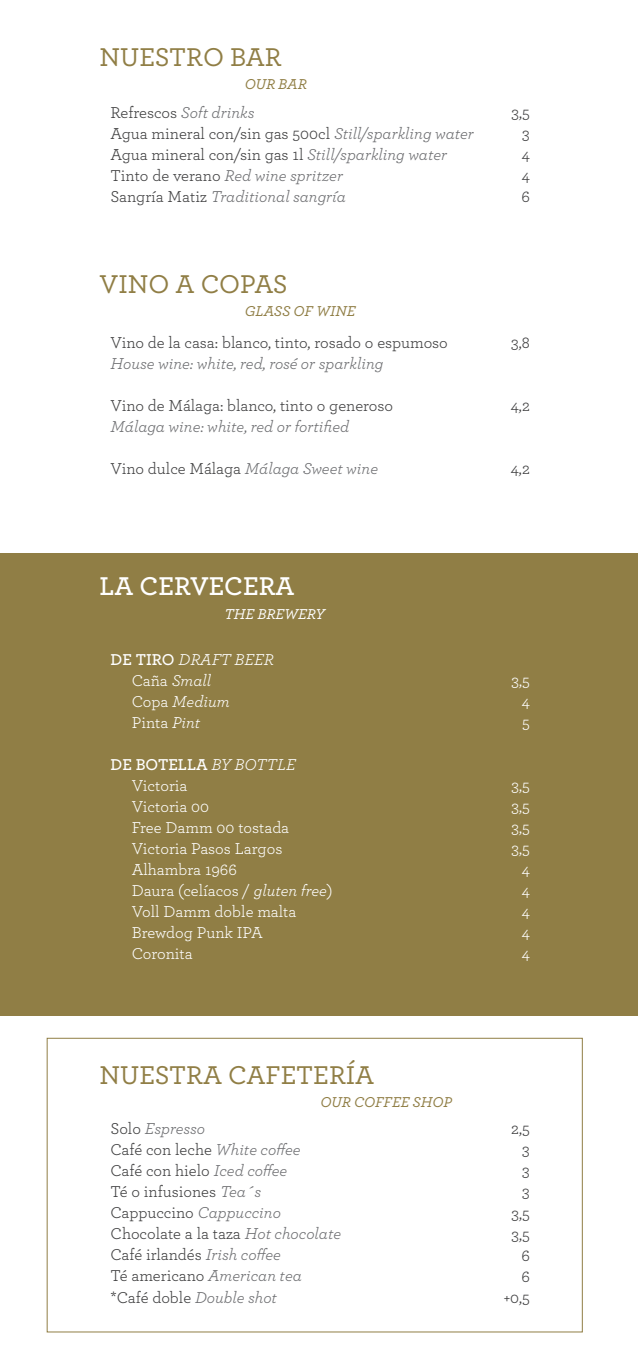
<style>
.page{position:relative;width:638px;height:1361px;background:#fff}
.page>*{position:absolute;margin:0;border:0;box-sizing:border-box;transform-origin:0 0}
.t1{font:500 27px "Archer";color:#907e45}
.t2{font:600 27px "Archer";color:#fff}
.t3{font:16.5px/21px "Archer";color:#3e3e3f}
.t4{font:16.5px/21px "Archer";color:#fff}
.t5{font:italic 16.5px "Archer";color:#6c6d70}
.t6{font:italic 16.5px/21px "Archer";color:#fff}
.t7{font:italic 500 15px "Archer";color:#907e45}
.t8{font:italic 500 15px "Archer";color:#fff}
.s1{font-style:italic;color:#6c6d70}
.s2{font-weight:600;font-style:normal}
.s3{font-style:normal}
.s4{font-weight:600}
.s5{font-style:italic}
</style>
<div class="page">
<div style="left:0;top:553px;width:638px;height:462px;background:#907e45"></div>
<div style="left:47px;top:1038px;width:536px;height:294px;border:1px solid #907e45"></div>
<h1 class="t1" style="left:100px;top:38px;width:184px">NUESTRO BAR</h1>
<p class="t7" style="left:245px;top:73px;width:63px">OUR BAR</p>
<p class="t3" style="left:110px;top:101px;width:365px">Refrescos <span class="s1">Soft drinks<br></span>Agua mineral con/sin gas 500cl <span class="s1">Still/sparkling water </span>Agua mineral con/sin gas 1l <span class="s1">Still/sparkling water </span>Tinto de verano <span class="s1">Red wine spritzer<br></span>Sangría Matiz <span class="s1">Traditional sangría</span></p>
<h1 class="t1" style="left:100px;top:265px;width:190px">VINO A COPAS</h1>
<p class="t7" style="left:245px;top:300px;width:112px">GLASS OF WINE</p>
<p class="t3" style="left:110px;top:331px;width:339px">Vino de la casa: blanco, tinto, rosado o espumoso</p>
<p class="t5" style="left:110px;top:352px;width:274px">House wine: white, red, rosé or sparkling</p>
<p class="t3" style="left:110px;top:394px;width:284px">Vino de Málaga: blanco, tinto o generoso</p>
<p class="t5" style="left:110px;top:415px;width:240px">Málaga wine: white, red or fortified</p>
<p class="t3" style="left:110px;top:457px;width:269px">Vino dulce Málaga <span class="s1">Málaga Sweet wine</span></p>
<p class="t3" style="left:521px;top:101px;width:10px;text-align:justify;text-indent:-10px">3,5<br>3<br>4<br>4<br>6</p>
<p class="t3" style="left:511px;top:331px;width:21px">3,8</p>
<p class="t3" style="left:511px;top:394px;width:21px">4,2</p>
<p class="t3" style="left:511px;top:457px;width:21px">4,2</p>
<h1 class="t2" style="left:100px;top:565px;width:196px">LA CERVECERA</h1>
<p class="t8" style="left:225px;top:603px;width:102px">THE BREWERY</p>
<p class="t6" style="left:132px;top:648px;width:143px;text-indent:-21px"><span class="s2">DE TIRO</span> DRAFT BEER<br><span class="s3">Caña</span> Small<br><span class="s3">Copa</span> Medium<br><span class="s3">Pinta</span> Pint</p>
<p class="t4" style="left:132px;top:753px;width:202px;text-indent:-21px"><span class="s4">DE BOTELLA</span> <span class="s5">BY BOTTLE<br></span>Victoria<br>Victoria 00<br>Free Damm 00 tostada<br>Victoria Pasos Largos<br>Alhambra 1966<br>Daura (celíacos / <span class="s5">gluten free</span>)<br>Voll Damm doble malta<br>Brewdog Punk IPA<br>Coronita</p>
<p class="t4" style="left:522px;top:669px;width:10px;text-align:justify;text-indent:-11px">3,5<br>4<br>5</p>
<p class="t4" style="left:511px;top:774px;width:20px;text-align:right">3,5<br>3,5<br>3,5<br>3,5<br>4<br>4<br>4<br>4<br>4</p>
<h1 class="t1" style="left:100px;top:1055px;width:276px">NUESTRA CAFETERÍA</h1>
<p class="t7" style="left:320px;top:1090px;width:133px">OUR COFFEE SHOP</p>
<p class="t3" style="left:110px;top:1117px;width:232px">Solo <span class="s1">Espresso<br></span>Café con leche <span class="s1">White coffee<br></span>Café con hielo <span class="s1">Iced coffee<br></span>Té o infusiones <span class="s1">Tea´s<br></span>Cappuccino <span class="s1">Cappuccino<br></span>Chocolate a la taza <span class="s1">Hot chocolate<br></span>Café irlandés <span class="s1">Irish coffee<br></span>Té americano <span class="s1">American tea </span>*Café doble <span class="s1">Double shot</span></p>
<p class="t3" style="left:504px;top:1117px;width:28px;text-align:right">2,5<br>3<br>3<br>3<br>3,5<br>3,5<br>6<br>6 +0,5</p>
</div>
